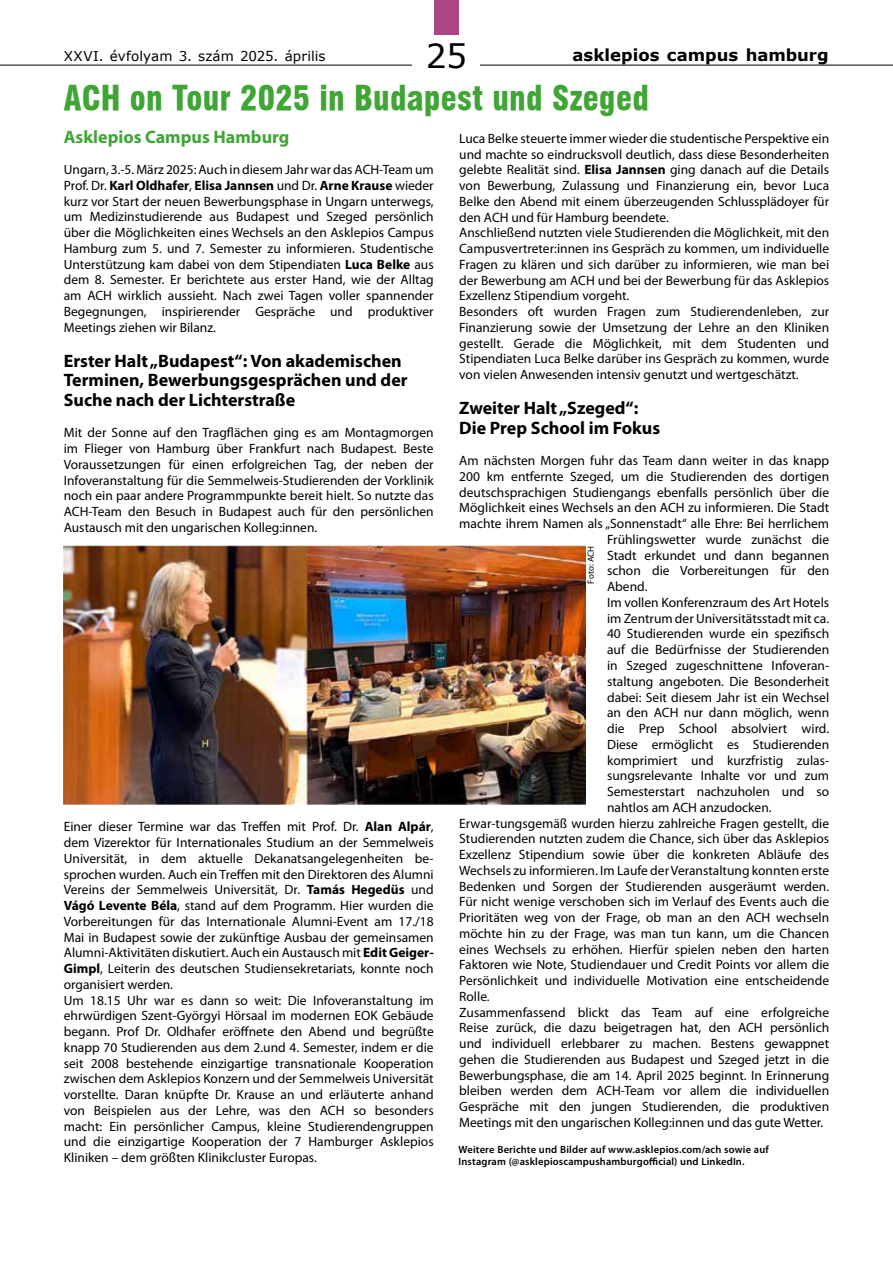
<style>
.page{position:relative;width:893px;height:1263px;background:#fff}
.page>*{position:absolute;margin:0;border:0;box-sizing:border-box;transform-origin:0 0}
.t1{font:33px "Swiss 721 Blk Cn PFL";letter-spacing:.005em;color:#3fa535}
.t2{font:33px "Verdana";color:#000}
.t3{font:700 18px/19.5px "Myriad Pro";color:#000}
.t4{font:700 18px "Myriad Pro";color:#3fa535}
.t5{font:700 16.5px "Verdana";color:#000}
.t6{font:13.5px/15.8px "Myriad Pro";color:#000;text-align:justify}
.t7{font:13.5px "Verdana";letter-spacing:.005em;color:#000}
.t8{font:600 10.5px/12px "Myriad Pro";letter-spacing:.015em;color:#000}
.t9{font:9px "Myriad Pro";letter-spacing:.01em;color:#000}
.s1{font-weight:700}
</style>
<div class="page">
<hr style="left:0;top:65px;width:893px;height:1px;background:#000">
<div style="left:413px;top:32px;width:67px;height:45px;background:#fff"></div>
<div style="left:434px;top:0;width:24px;height:34px;background:#ad4582"></div>
<img style="left:64px;top:546px;width:522px;height:258px">
<p class="t7" style="left:64px;top:47px;width:263px">XXVI. évfolyam 3. szám 2025. április</p>
<h1 class="t2" style="left:426px;top:35px;width:43px">25</h1>
<p class="t5" style="left:572px;top:44px;width:258px">asklepios campus hamburg</p>
<h1 class="t1" style="left:64px;top:78px;width:587px">ACH on Tour 2025 in Budapest und Szeged</h1>
<h2 class="t4" style="left:64px;top:125px;width:227px">Asklepios Campus Hamburg</h2>
<p class="t6" style="left:64px;top:162px;width:371px">Ungarn, 3.-5. März 2025: Auch in diesem Jahr war das ACH-Team um Prof. Dr. <span class="s1">Karl Oldhafer</span>, <span class="s1">Elisa Jannsen</span> und Dr. <span class="s1">Arne Krause</span> wieder kurz vor Start der neuen Bewerbungsphase in Ungarn unterwegs, um Medizinstudierende aus Budapest und Szeged persönlich über die Möglichkeiten eines Wechsels an den Asklepios Campus Hamburg zum 5. und 7. Semester zu informieren. Studentische Unterstützung kam dabei von dem Stipendiaten <span class="s1">Luca Belke</span> aus dem 8. Semester. Er berichtete aus erster Hand, wie der Alltag am ACH wirklich aussieht. Nach zwei Tagen voller spannender Begegnungen, inspirierender Gespräche und produktiver Meetings ziehen wir Bilanz.</p>
<h2 class="t3" style="left:64px;top:350px;width:345px">Erster Halt „Budapest“: Von akademischen<br>Terminen, Bewerbungsgesprächen und der<br>Suche nach der Lichterstraße</h2>
<p class="t6" style="left:64px;top:425px;width:371px">Mit der Sonne auf den Tragflächen ging es am Montagmorgen im Flieger von Hamburg über Frankfurt nach Budapest. Beste Voraussetzungen für einen erfolgreichen Tag, der neben der Infoveranstaltung für die Semmelweis-Studierenden der Vorklinik noch ein paar andere Programmpunkte bereit hielt. So nutzte das ACH-Team den Besuch in Budapest auch für den persönlichen Austausch mit den ungarischen Kolleg:innen.</p>
<p class="t6" style="left:459px;top:130px;width:371px;text-align:left">Luca Belke steuerte immer wieder die studentische Perspektive ein und machte so eindrucksvoll deutlich, dass diese Besonderheiten gelebte Realität sind. <span class="s1">Elisa Jannsen</span> ging danach auf die Details von Bewerbung, Zulassung und Finanzierung ein, bevor Luca Belke den Abend mit einem überzeugenden Schlussplädoyer für den ACH und für Hamburg beendete.<br>Anschließend nutzten viele Studierenden die Möglichkeit, mit den Campusvertreter:innen ins Gespräch zu kommen, um individuelle Fragen zu klären und sich darüber zu informieren, wie man bei der Bewerbung am ACH und bei der Bewerbung für das Asklepios Exzellenz Stipendium vorgeht.<br>Besonders oft wurden Fragen zum Studierendenleben, zur Finanzierung sowie der Umsetzung der Lehre an den Kliniken gestellt. Gerade die Möglichkeit, mit dem Studenten und Stipendiaten Luca Belke darüber ins Gespräch zu kommen, wurde von vielen Anwesenden intensiv genutzt und wertgeschätzt.</p>
<h2 class="t3" style="left:459px;top:398px;width:203px">Zweiter Halt „Szeged“:<br>Die Prep School im Fokus</h2>
<p class="t6" style="left:459px;top:453px;width:371px">Am nächsten Morgen fuhr das Team dann weiter in das knapp</p>
<p class="t6" style="left:459px;top:468px;width:371px">200 km entfernte Szeged, um die Studierenden des dortigen</p>
<p class="t6" style="left:459px;top:484px;width:371px">deutschsprachigen Studiengangs ebenfalls persönlich über die</p>
<p class="t6" style="left:459px;top:500px;width:371px">Möglichkeit eines Wechsels an den ACH zu informieren. Die Stadt</p>
<p class="t6" style="left:459px;top:516px;width:371px">machte ihrem Namen als „Sonnenstadt“ alle Ehre: Bei herrlichem</p>
<p class="t6" style="left:607px;top:531px;width:224px">Frühlingswetter wurde zunächst die</p>
<p class="t6" style="left:607px;top:547px;width:224px">Stadt erkundet und dann begannen</p>
<p class="t6" style="left:607px;top:563px;width:224px">schon die Vorbereitungen für den</p>
<p class="t6" style="left:607px;top:579px;width:42px">Abend.</p>
<p class="t6" style="left:607px;top:594px;width:224px">Im vollen Konferenzraum des Art Hotels</p>
<p class="t6" style="left:607px;top:610px;width:224px">im Zentrum der Universitätsstadt mit ca.</p>
<p class="t6" style="left:607px;top:626px;width:224px">40 Studierenden wurde ein spezifisch</p>
<p class="t6" style="left:607px;top:642px;width:224px">auf die Bedürfnisse der Studierenden</p>
<p class="t6" style="left:607px;top:657px;width:223px">in Szeged zugeschnittene Infoveran-</p>
<p class="t6" style="left:607px;top:673px;width:224px">staltung angeboten. Die Besonderheit</p>
<p class="t6" style="left:607px;top:689px;width:224px">dabei: Seit diesem Jahr ist ein Wechsel</p>
<p class="t6" style="left:607px;top:705px;width:224px">an den ACH nur dann möglich, wenn</p>
<p class="t6" style="left:607px;top:720px;width:224px">die Prep School absolviert wird.</p>
<p class="t6" style="left:607px;top:736px;width:224px">Diese ermöglicht es Studierenden</p>
<p class="t6" style="left:607px;top:752px;width:223px">komprimiert und kurzfristig zulas-</p>
<p class="t6" style="left:607px;top:768px;width:224px">sungsrelevante Inhalte vor und zum</p>
<p class="t6" style="left:607px;top:783px;width:224px">Semesterstart nachzuholen und so</p>
<p class="t6" style="left:607px;top:799px;width:166px">nahtlos am ACH anzudocken.</p>
<p class="t6" style="left:459px;top:815px;width:371px">Erwar-tungsgemäß wurden hierzu zahlreiche Fragen gestellt, die</p>
<p class="t6" style="left:459px;top:831px;width:371px">Studierenden nutzten zudem die Chance, sich über das Asklepios</p>
<p class="t6" style="left:459px;top:846px;width:371px">Exzellenz Stipendium sowie über die konkreten Abläufe des</p>
<p class="t6" style="left:459px;top:862px;width:371px">Wechsels zu informieren. Im Laufe der Veranstaltung konnten erste</p>
<p class="t6" style="left:459px;top:878px;width:371px">Bedenken und Sorgen der Studierenden ausgeräumt werden.</p>
<p class="t6" style="left:459px;top:894px;width:371px">Für nicht wenige verschoben sich im Verlauf des Events auch die</p>
<p class="t6" style="left:459px;top:909px;width:371px">Prioritäten weg von der Frage, ob man an den ACH wechseln</p>
<p class="t6" style="left:459px;top:925px;width:371px">möchte hin zu der Frage, was man tun kann, um die Chancen</p>
<p class="t6" style="left:459px;top:941px;width:371px">eines Wechsels zu erhöhen. Hierfür spielen neben den harten</p>
<p class="t6" style="left:459px;top:957px;width:371px">Faktoren wie Note, Studiendauer und Credit Points vor allem die</p>
<p class="t6" style="left:459px;top:972px;width:371px">Persönlichkeit und individuelle Motivation eine entscheidende</p>
<p class="t6" style="left:459px;top:988px;width:32px">Rolle.</p>
<p class="t6" style="left:459px;top:1004px;width:371px">Zusammenfassend blickt das Team auf eine erfolgreiche</p>
<p class="t6" style="left:459px;top:1020px;width:371px">Reise zurück, die dazu beigetragen hat, den ACH persönlich</p>
<p class="t6" style="left:459px;top:1035px;width:371px">und individuell erlebbarer zu machen. Bestens gewappnet</p>
<p class="t6" style="left:459px;top:1051px;width:371px">gehen die Studierenden aus Budapest und Szeged jetzt in die</p>
<p class="t6" style="left:459px;top:1067px;width:371px">Bewerbungsphase, die am 14. April 2025 beginnt. In Erinnerung</p>
<p class="t6" style="left:459px;top:1083px;width:371px">bleiben werden dem ACH-Team vor allem die individuellen</p>
<p class="t6" style="left:459px;top:1098px;width:371px">Gespräche mit den jungen Studierenden, die produktiven</p>
<p class="t6" style="left:459px;top:1114px;width:365px">Meetings mit den ungarischen Kolleg:innen und das gute Wetter.</p>
<p class="t9" style="left:585px;top:584px;width:39px;rotate:-90deg">Foto: ACH</p>
<p class="t6" style="left:64px;top:819px;width:371px;text-align:left">Einer dieser Termine war das Treffen mit Prof. Dr. <span class="s1">Alan Alpár</span>, dem Vizerektor für Internationales Studium an der Semmelweis Universität, in dem aktuelle Dekanatsangelegenheiten be&shy;sprochen wurden. Auch ein Treffen mit den Direktoren des Alumni Vereins der Semmelweis Universität, Dr. <span class="s1">Tamás Hegedüs</span> und <span class="s1">Vágó Levente Béla</span>, stand auf dem Programm. Hier wurden die Vorbereitungen für das Internationale Alumni-Event am 17./18<br>Mai in Budapest sowie der zukünftige Ausbau der gemeinsamen Alumni-Aktivitäten diskutiert. Auch ein Austausch mit <span class="s1">Edit Geiger-Gimpl</span>, Leiterin des deutschen Studiensekretariats, konnte noch organisiert werden.<br>Um 18.15 Uhr war es dann so weit: Die Infoveranstaltung im ehrwürdigen Szent-Györgyi Hörsaal im modernen EOK Gebäude begann. Prof Dr. Oldhafer eröffnete den Abend und begrüßte knapp 70 Studierenden aus dem 2.und 4. Semester, indem er die seit 2008 bestehende einzigartige transnationale Kooperation zwischen dem Asklepios Konzern und der Semmelweis Universität vorstellte. Daran knüpfte Dr. Krause an und erläuterte anhand von Beispielen aus der Lehre, was den ACH so besonders macht: Ein persönlicher Campus, kleine Studierendengruppen und die einzigartige Kooperation der 7 Hamburger Asklepios Kliniken – dem größten Klinikcluster Europas.</p>
<p class="t8" style="left:458px;top:1143px;width:312px">Weitere Berichte und Bilder auf www.asklepios.com/ach sowie auf<br>Instagram (@asklepioscampushamburgofficial) und LinkedIn.</p>
</div>
